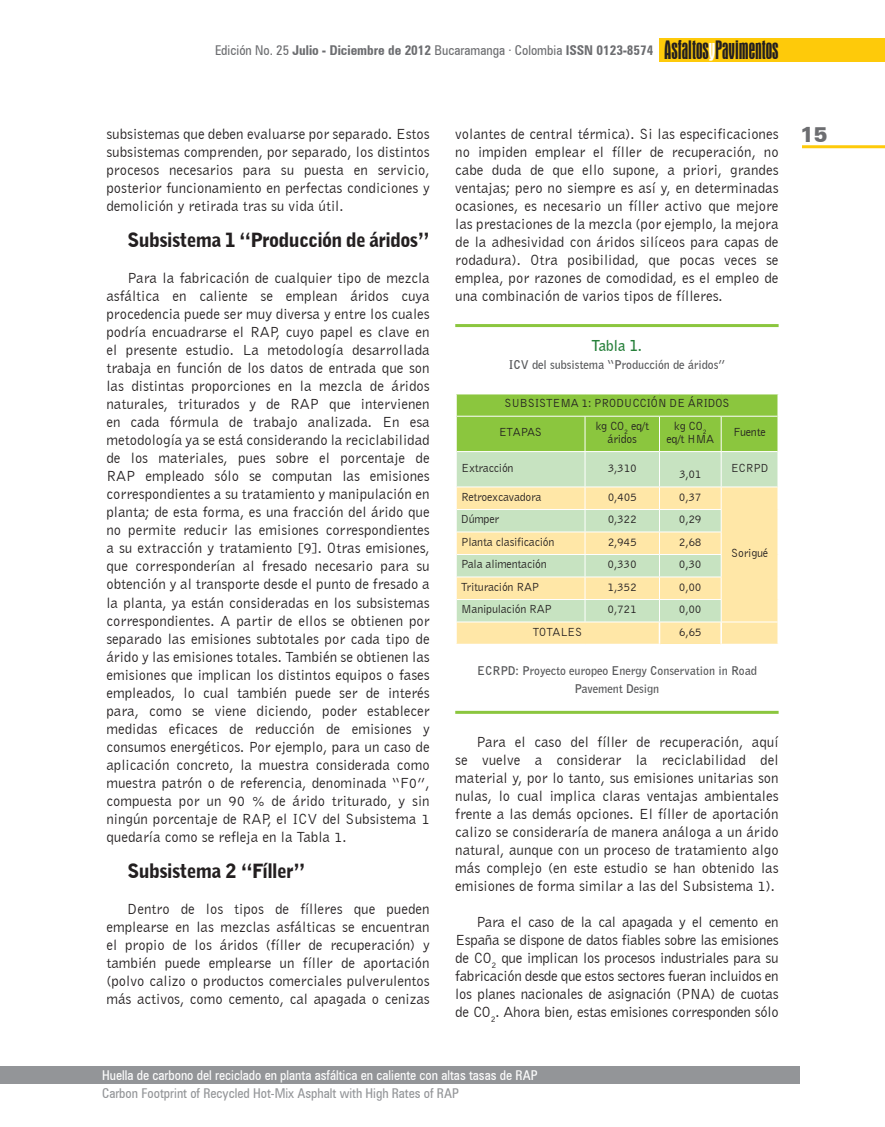
<style>
.page{position:relative;width:885px;height:1127px;background:#fff}
.page>*{position:absolute;margin:0;border:0;box-sizing:border-box;transform-origin:0 0}
.t1{font:900 21px "Zurich BT";color:#6c6d70}
.t2{font:900 19.5px "Bell Gothic BT";letter-spacing:-.03em;color:#231f20}
.t3{font:15px/18px "Bell Gothic BT";color:#231f20;text-align:justify}
.t4{font:700 15px "Bell Gothic BT";color:#26803a}
.t5{font:700 condensed 13.5px "Zurich BT";color:#6c6d70}
.t6{font:condensed 13.5px "Zurich BT";color:#fff}
.t7{font:condensed 13.5px "Zurich BT";color:#939598}
.t8{font:12px/13.5px "Bell Gothic BT";letter-spacing:-.02em;color:#231f20;text-align:center}
.t9{font:700 12px/18px "Bell Gothic BT";color:#57585a;text-align:center}
.s1{font-weight:400}
.s2{font-family:"Aurora BT";font-weight:400;font-size:27px;color:#231f20}
.s3{font-family:"Aurora BT";font-weight:400;font-size:27px;color:#fff}
</style>
<div class="page">
<div style="left:456px;top:452px;width:321px;height:34px;background:#c7e3c1"></div>
<svg style="left:456px;top:487px;width:321px;height:157px;background:#ece6b1"></svg>
<div style="left:456px;top:394px;width:322px;height:57px;background:#8bc63e"></div>
<hr style="left:777px;top:416px;width:1px;height:36px;background:#fff">
<hr style="left:456px;top:416px;width:129px;height:1px;background:#fff">
<hr style="left:585px;top:416px;width:74px;height:1px;background:#fff">
<hr style="left:584px;top:417px;width:1px;height:34px;background:#fff">
<hr style="left:659px;top:416px;width:62px;height:1px;background:#fff">
<hr style="left:659px;top:417px;width:1px;height:34px;background:#fff">
<hr style="left:721px;top:416px;width:56px;height:1px;background:#fff">
<hr style="left:720px;top:417px;width:1px;height:34px;background:#fff">
<hr style="left:584px;top:452px;width:1px;height:34px;background:#fff">
<hr style="left:659px;top:452px;width:1px;height:34px;background:#fff">
<hr style="left:720px;top:452px;width:1px;height:34px;background:#fff">
<hr style="left:456px;top:509px;width:129px;height:1px;background:#fff">
<hr style="left:585px;top:509px;width:74px;height:1px;background:#fff">
<hr style="left:659px;top:509px;width:62px;height:1px;background:#fff">
<hr style="left:456px;top:531px;width:129px;height:1px;background:#fff">
<hr style="left:585px;top:531px;width:74px;height:1px;background:#fff">
<hr style="left:659px;top:531px;width:62px;height:1px;background:#fff">
<hr style="left:456px;top:554px;width:129px;height:1px;background:#fff">
<hr style="left:585px;top:554px;width:74px;height:1px;background:#fff">
<hr style="left:659px;top:554px;width:62px;height:1px;background:#fff">
<hr style="left:456px;top:576px;width:129px;height:1px;background:#fff">
<hr style="left:585px;top:576px;width:74px;height:1px;background:#fff">
<hr style="left:659px;top:576px;width:62px;height:1px;background:#fff">
<hr style="left:456px;top:599px;width:129px;height:1px;background:#fff">
<hr style="left:585px;top:599px;width:74px;height:1px;background:#fff">
<svg style="left:584px;top:487px;width:1px;height:134px"></svg>
<hr style="left:659px;top:599px;width:62px;height:1px;background:#fff">
<svg style="left:659px;top:487px;width:1px;height:134px"></svg>
<hr style="left:456px;top:621px;width:129px;height:1px;background:#fff">
<hr style="left:585px;top:621px;width:74px;height:1px;background:#fff">
<hr style="left:659px;top:621px;width:62px;height:1px;background:#fff">
<hr style="left:721px;top:621px;width:56px;height:1px;background:#fff">
<hr style="left:658px;top:622px;width:2px;height:22px;background:#fff">
<svg style="left:720px;top:487px;width:1px;height:157px"></svg>
<svg style="left:777px;top:487px;width:1px;height:157px"></svg>
<hr style="left:455px;top:324px;width:323px;height:3px;background:#8bc63e">
<hr style="left:455px;top:711px;width:323px;height:3px;background:#8bc63e">
<div style="left:0;top:1066px;width:799px;height:18px;background:#939598"></div>
<div style="left:659px;top:38px;width:225px;height:24px;background:#feca0a"></div>
<hr style="left:801px;top:145px;width:83px;height:3px;background:#feca0a">
<p class="t5" style="left:215px;top:42px;width:565px"><span class="s1">Edición No. 25</span> Julio - Diciembre de 2012 <span class="s1">Bucaramanga · Colombia</span> ISSN 0123-8574 <span class="s2">Asfaltos</span><span class="s3">y</span><span class="s2">Pavimentos</span></p>
<p class="t3" style="left:106px;top:125px;width:325px">subsistemas que deben evaluarse por separado. Estos subsistemas comprenden, por separado, los distintos procesos necesarios para su puesta en servicio, posterior funcionamiento en perfectas condiciones y demolición y retirada tras su vida útil.</p>
<h2 class="t2" style="left:128px;top:228px;width:303px">Subsistema 1 “Producción de áridos”</h2>
<p class="t3" style="left:106px;top:269px;width:325px;text-indent:21px">Para la fabricación de cualquier tipo de mezcla asfáltica en caliente se emplean áridos cuya procedencia puede ser muy diversa y entre los cuales podría encuadrarse el RAP, cuyo papel es clave en el presente estudio. La metodología desarrollada trabaja en función de los datos de entrada que son las distintas proporciones en la mezcla de áridos naturales, triturados y de RAP que intervienen en cada fórmula de trabajo analizada. En esa metodología ya se está considerando la reciclabilidad de los materiales, pues sobre el porcentaje de RAP empleado sólo se computan las emisiones correspondientes a su tratamiento y manipulación en planta; de esta forma, es una fracción del árido que no permite reducir las emisiones correspondientes a su extracción y tratamiento [9]. Otras emisiones, que corresponderían al fresado necesario para su obtención y al transporte desde el punto de fresado a la planta, ya están consideradas en los subsistemas correspondientes. A partir de ellos se obtienen por separado las emisiones subtotales por cada tipo de árido y las emisiones totales. También se obtienen las emisiones que implican los distintos equipos o fases empleados, lo cual también puede ser de interés para, como se viene diciendo, poder establecer medidas eficaces de reducción de emisiones y consumos energéticos. Por ejemplo, para un caso de aplicación concreto, la muestra considerada como muestra patrón o de referencia, denominada “F0”, compuesta por un 90 % de árido triturado, y sin ningún porcentaje de RAP, el ICV del Subsistema 1 quedaría como se refleja en la Tabla 1.</p>
<h2 class="t2" style="left:128px;top:858px;width:179px">Subsistema 2 “Fíller”</h2>
<p class="t3" style="left:106px;top:899px;width:325px;text-indent:21px">Dentro de los tipos de fílleres que pueden emplearse en las mezclas asfálticas se encuentran el propio de los áridos (fíller de recuperación) y también puede emplearse un fíller de aportación (polvo calizo o productos comerciales pulverulentos más activos, como cemento, cal apagada o cenizas</p>
<p class="t3" style="left:455px;top:125px;width:325px">volantes de central térmica). Si las especificaciones no impiden emplear el fíller de recuperación, no cabe duda de que ello supone, a priori, grandes ventajas; pero no siempre es así y, en determinadas ocasiones, es necesario un fíller activo que mejore las prestaciones de la mezcla (por ejemplo, la mejora de la adhesividad con áridos silíceos para capas de rodadura). Otra posibilidad, que pocas veces se emplea, por razones de comodidad, es el empleo de una combinación de varios tipos de fílleres.</p>
<p class="t4" style="left:591px;top:336px;width:52px">Tabla 1.</p>
<p class="t9" style="left:508px;top:355px;width:218px">ICV del subsistema “Producción de áridos”</p>
<p class="t8" style="left:504px;top:396px;width:227px">SUBSISTEMA 1: PRODUCCIÓN DE ÁRIDOS</p>
<p class="t8" style="left:499px;top:425px;width:45px">ETAPAS</p>
<p class="t8" style="left:595px;top:418px;width:55px">kg CO<sub>2</sub> eq/t áridos</p>
<p class="t8" style="left:666px;top:418px;width:49px">kg CO<sub>2 </sub>eq/t HMA</p>
<p class="t8" style="left:733px;top:425px;width:34px">Fuente</p>
<p class="t8" style="left:461px;top:461px;width:54px">Extracción</p>
<p class="t8" style="left:607px;top:461px;width:31px">3,310</p>
<p class="t8" style="left:679px;top:467px;width:24px">3,01</p>
<p class="t8" style="left:730px;top:461px;width:39px">ECRPD</p>
<p class="t8" style="left:461px;top:490px;width:82px">Retroexcavadora</p>
<p class="t8" style="left:607px;top:490px;width:31px">0,405</p>
<p class="t8" style="left:679px;top:490px;width:24px">0,37</p>
<p class="t8" style="left:461px;top:512px;width:39px">Dúmper</p>
<p class="t8" style="left:607px;top:512px;width:31px">0,322</p>
<p class="t8" style="left:679px;top:512px;width:24px">0,29</p>
<p class="t8" style="left:461px;top:535px;width:95px">Planta clasificación</p>
<p class="t8" style="left:607px;top:535px;width:31px">2,945</p>
<p class="t8" style="left:679px;top:535px;width:24px">2,68</p>
<p class="t8" style="left:461px;top:557px;width:87px">Pala alimentación</p>
<p class="t8" style="left:607px;top:557px;width:31px">0,330</p>
<p class="t8" style="left:679px;top:557px;width:24px">0,30</p>
<p class="t8" style="left:461px;top:580px;width:80px">Trituración RAP</p>
<p class="t8" style="left:607px;top:580px;width:31px">1,352</p>
<p class="t8" style="left:678px;top:580px;width:24px">0,00</p>
<p class="t8" style="left:461px;top:602px;width:92px">Manipulación RAP</p>
<p class="t8" style="left:607px;top:602px;width:31px">0,721</p>
<p class="t8" style="left:678px;top:602px;width:24px">0,00</p>
<p class="t8" style="left:533px;top:625px;width:51px">TOTALES</p>
<p class="t8" style="left:678px;top:625px;width:24px">6,65</p>
<p class="t9" style="left:477px;top:661px;width:281px">ECRPD: Proyecto europeo Energy Conservation in Road<br>Pavement Design</p>
<p class="t8" style="left:731px;top:546px;width:39px">Sorigué</p>
<p class="t3" style="left:455px;top:733px;width:325px;text-indent:21px">Para el caso del fíller de recuperación, aquí se vuelve a considerar la reciclabilidad del material y, por lo tanto, sus emisiones unitarias son nulas, lo cual implica claras ventajas ambientales frente a las demás opciones. El fíller de aportación calizo se consideraría de manera análoga a un árido natural, aunque con un proceso de tratamiento algo más complejo (en este estudio se han obtenido las emisiones de forma similar a las del Subsistema 1).</p>
<p class="t3" style="left:455px;top:913px;width:325px;text-indent:21px">Para el caso de la cal apagada y el cemento en España se dispone de datos fiables sobre las emisiones de CO<sub>2</sub> que implican los procesos industriales para su fabricación desde que estos sectores fueran incluidos en los planes nacionales de asignación (PNA) de cuotas de CO<sub>2</sub>. Ahora bien, estas emisiones corresponden sólo</p>
<p class="t6" style="left:102px;top:1067px;width:437px">Huella de carbono del reciclado en planta asfáltica en caliente con altas tasas de RAP</p>
<p class="t7" style="left:102px;top:1085px;width:358px">Carbon Footprint of Recycled Hot-Mix Asphalt with High Rates of RAP</p>
<h1 class="t1" style="left:799px;top:122px;width:29px">15</h1>
</div>
